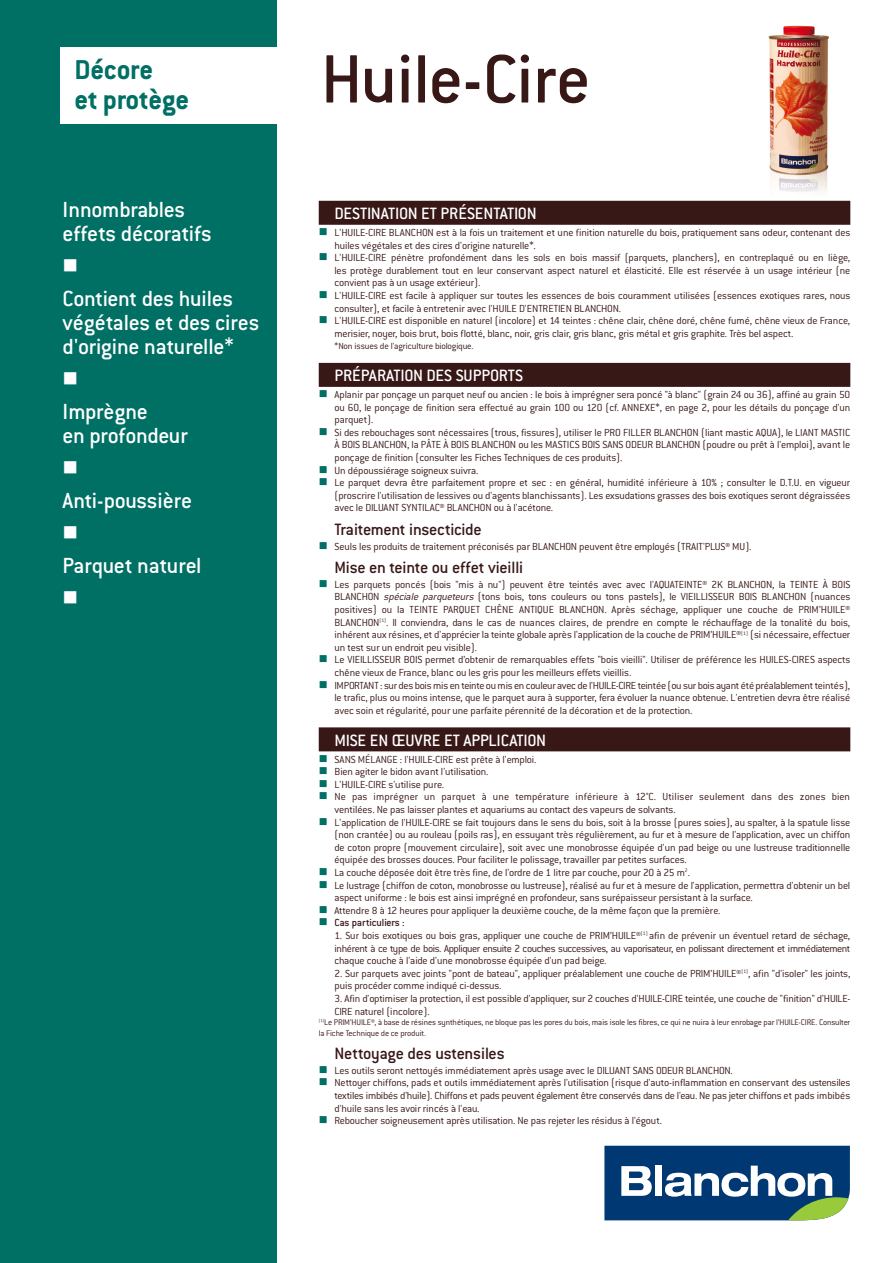
<style>
.page{position:relative;width:893px;height:1263px;background:#fff}
.page>*{position:absolute;margin:0;border:0;box-sizing:border-box;transform-origin:0 0}
.t1{font:500 75px "Conduit ITC";color:#381717}
.t2{font:700 30px/30px "Conduit ITC";letter-spacing:-.01em;color:#006f64}
.t3{font:500 24px/24px "Conduit ITC";letter-spacing:-.01em;color:#fff}
.t4{font:500 18px "Conduit ITC";letter-spacing:-.01em;color:#fff}
.t5{font:500 18px "Conduit ITC";letter-spacing:-.015em;color:#381717}
.t6{font:300 11.25px/12.6px "Conduit ITC";letter-spacing:-.015em;color:#381717}
.t7{font:500 11.25px "Conduit ITC";letter-spacing:-.01em;color:#381717}
.t8{font:300 9.75px "Conduit ITC";letter-spacing:-.015em;color:#381717}
.t9{font:300 9px/10.5px "Conduit ITC";letter-spacing:-.015em;color:#381717}
.s1{font-style:italic}
</style>
<div class="page">
<img style="left:760px;top:25px;width:77px;height:176px">
<div style="left:0;top:0;width:276px;height:1263px;background:#006f64"></div>
<div style="left:319px;top:201px;width:531px;height:24px;background:#381717"></div>
<div style="left:319px;top:363px;width:531px;height:24px;background:#381717"></div>
<div style="left:319px;top:727px;width:531px;height:24px;background:#381717"></div>
<div style="left:60px;top:47px;width:221px;height:77px;background:#fff"></div>
<svg style="left:604px;top:1146px;width:246px;height:74px"></svg>
<h2 class="t2" style="left:75px;top:58px;width:116px">Décore<br>et protège</h2>
<h3 class="t3" style="left:63px;top:200px;width:150px">Innombrables effets décoratifs</h3>
<h3 class="t3" style="left:63px;top:289px;width:198px">Contient des huiles végétales et des cires d'origine naturelle*</h3>
<h3 class="t3" style="left:63px;top:402px;width:127px">Imprègne<br>en profondeur</h3>
<h3 class="t3" style="left:63px;top:491px;width:131px">Anti-poussière</h3>
<h3 class="t3" style="left:63px;top:556px;width:140px">Parquet naturel</h3>
<h1 class="t1" style="left:321px;top:53px;width:271px">Huile-Cire</h1>
<h3 class="t4" style="left:335px;top:207px;width:204px">DESTINATION ET PRÉSENTATION</h3>
<p class="t6" style="left:334px;top:227px;width:517px">L'HUILE-CIRE BLANCHON est à la fois un traitement et une finition naturelle du bois, pratiquement sans odeur, contenant des huiles végétales et des cires d'origine naturelle*.<br>L'HUILE-CIRE pénètre profondément dans les sols en bois massif (parquets, planchers), en contreplaqué ou en liège, les protège durablement tout en leur conservant aspect naturel et élasticité. Elle est réservée à un usage intérieur (ne convient pas à un usage extérieur).<br>L'HUILE-CIRE est facile à appliquer sur toutes les essences de bois couramment utilisées (essences exotiques rares, nous consulter), et facile à entretenir avec l'HUILE D'ENTRETIEN BLANCHON.<br>L'HUILE-CIRE est disponible en naturel (incolore) et 14 teintes : chêne clair, chêne doré, chêne fumé, chêne vieux de France, merisier, noyer, bois brut, bois flotté, blanc, noir, gris clair, gris blanc, gris métal et gris graphite. Très bel aspect.</p>
<p class="t8" style="left:335px;top:343px;width:140px">*Non issues de l'agriculture biologique.</p>
<h3 class="t4" style="left:335px;top:369px;width:190px">PRÉPARATION DES SUPPORTS</h3>
<p class="t6" style="left:334px;top:389px;width:517px">Aplanir par ponçage un parquet neuf ou ancien : le bois à imprégner sera poncé "à blanc" (grain 24 ou 36), affiné au grain 50 ou 60, le ponçage de finition sera effectué au grain 100 ou 120 (cf. ANNEXE*, en page 2, pour les détails du ponçage d'un parquet).<br>Si des rebouchages sont nécessaires (trous, fissures), utiliser le PRO FILLER BLANCHON (liant mastic AQUA), le LIANT MASTIC À BOIS BLANCHON, la PÂTE À BOIS BLANCHON ou les MASTICS BOIS SANS ODEUR BLANCHON (poudre ou prêt à l'emploi), avant le ponçage de finition (consulter les Fiches Techniques de ces produits).<br>Un dépoussiérage soigneux suivra.<br>Le parquet devra être parfaitement propre et sec : en général, humidité inférieure à 10% ; consulter le D.T.U. en vigueur (proscrire l'utilisation de lessives ou d'agents blanchissants). Les exsudations grasses des bois exotiques seront dégraissées avec le DILUANT SYNTILAC® BLANCHON ou à l'acétone.</p>
<h3 class="t5" style="left:335px;top:523px;width:149px">Traitement insecticide</h3>
<p class="t6" style="left:334px;top:541px;width:419px">Seuls les produits de traitement préconisés par BLANCHON peuvent être employés (TRAIT'PLUS® MU).</p>
<h3 class="t5" style="left:335px;top:561px;width:190px">Mise en teinte ou effet vieilli</h3>
<p class="t6" style="left:334px;top:579px;width:517px">Les parquets poncés (bois "mis à nu") peuvent être teintés avec avec l'AQUATEINTE® 2K BLANCHON, la TEINTE À BOIS BLANCHON <span class="s1">spéciale parqueteurs</span> (tons bois, tons couleurs ou tons pastels), le VIEILLISSEUR BOIS BLANCHON (nuances positives) ou la TEINTE PARQUET CHÊNE ANTIQUE BLANCHON. Après séchage, appliquer une couche de PRIM’HUILE® BLANCHON<sup>(1)</sup>. Il conviendra, dans le cas de nuances claires, de prendre en compte le réchauffage de la tonalité du bois, inhérent aux résines, et d'apprécier la teinte globale après l'application de la couche de PRIM’HUILE®<sup>(1)</sup> (si nécessaire, effectuer un test sur un endroit peu visible).<br>Le VIEILLISSEUR BOIS permet d’obtenir de remarquables effets "bois vieilli". Utiliser de préférence les HUILES-CIRES aspects chêne vieux de France, blanc ou les gris pour les meilleurs effets vieillis.<br>IMPORTANT : sur des bois mis en teinte ou mis en couleur avec de l'HUILE-CIRE teintée (ou sur bois ayant été préalablement teintés), le trafic, plus ou moins intense, que le parquet aura à supporter, fera évoluer la nuance obtenue. L'entretien devra être réalisé avec soin et régularité, pour une parfaite pérennité de la décoration et de la protection.</p>
<h3 class="t4" style="left:335px;top:734px;width:213px">MISE EN ŒUVRE ET APPLICATION</h3>
<p class="t6" style="left:334px;top:754px;width:517px">SANS MÉLANGE : l'HUILE-CIRE est prête à l'emploi.<br>Bien agiter le bidon avant l'utilisation.<br>L'HUILE-CIRE s'utilise pure.<br>Ne pas imprégner un parquet à une température inférieure à 12°C. Utiliser seulement dans des zones bien ventilées. Ne pas laisser plantes et aquariums au contact des vapeurs de solvants.<br>L'application de l'HUILE-CIRE se fait toujours dans le sens du bois, soit à la brosse (pures soies), au spalter, à la spatule lisse (non crantée) ou au rouleau (poils ras), en essuyant très régulièrement, au fur et à mesure de l'application, avec un chiffon de coton propre (mouvement circulaire), soit avec une monobrosse équipée d'un pad beige ou une lustreuse traditionnelle équipée des brosses douces. Pour faciliter le polissage, travailler par petites surfaces.<br>La couche déposée doit être très fine, de l'ordre de 1 litre par couche, pour 20 à 25 m<sup>2</sup>.<br>Le lustrage (chiffon de coton, monobrosse ou lustreuse), réalisé au fur et à mesure de l'application, permettra d'obtenir un bel aspect uniforme : le bois est ainsi imprégné en profondeur, sans surépaisseur persistant à la surface.<br>Attendre 8 à 12 heures pour appliquer la deuxième couche, de la même façon que la première.</p>
<p class="t7" style="left:334px;top:919px;width:72px">Cas particuliers :</p>
<p class="t6" style="left:334px;top:930px;width:517px;text-align:justify">1. Sur bois exotiques ou bois gras, appliquer une couche de PRIM’HUILE®<sup>(1)</sup> afin de prévenir un éventuel retard de séchage, inhérent à ce type de bois. Appliquer ensuite 2 couches successives, au vaporisateur, en polissant directement et immédiatement chaque couche à l'aide d'une monobrosse équipée d'un pad beige.</p>
<p class="t6" style="left:334px;top:968px;width:517px">2. Sur parquets avec joints "pont de bateau", appliquer préalablement une couche de PRIM’HUILE®<sup>(1)</sup>, afin "d'isoler" les joints, puis procéder comme indiqué ci-dessus.</p>
<p class="t6" style="left:334px;top:993px;width:517px">3. Afin d'optimiser la protection, il est possible d'appliquer, sur 2 couches d'HUILE-CIRE teintée, une couche de "finition" d'HUILE-<br>CIRE naturel (incolore).</p>
<p class="t9" style="left:319px;top:1018px;width:533px"><sup>(1)</sup>Le PRIM’HUILE®, à base de résines synthétiques, ne bloque pas les pores du bois, mais isole les fibres, ce qui ne nuira à leur enrobage par l’HUILE-CIRE. Consulter la Fiche Technique de ce produit.</p>
<h3 class="t5" style="left:335px;top:1047px;width:172px">Nettoyage des ustensiles</h3>
<p class="t6" style="left:334px;top:1065px;width:517px">Les outils seront nettoyés immédiatement après usage avec le DILUANT SANS ODEUR BLANCHON.<br>Nettoyer chiffons, pads et outils immédiatement après l'utilisation (risque d'auto-inflammation en conservant des ustensiles textiles imbibés d'huile). Chiffons et pads peuvent également être conservés dans de l'eau. Ne pas jeter chiffons et pads imbibés d'huile sans les avoir rincés à l'eau.<br>Reboucher soigneusement après utilisation. Ne pas rejeter les résidus à l'égout.</p>
</div>
